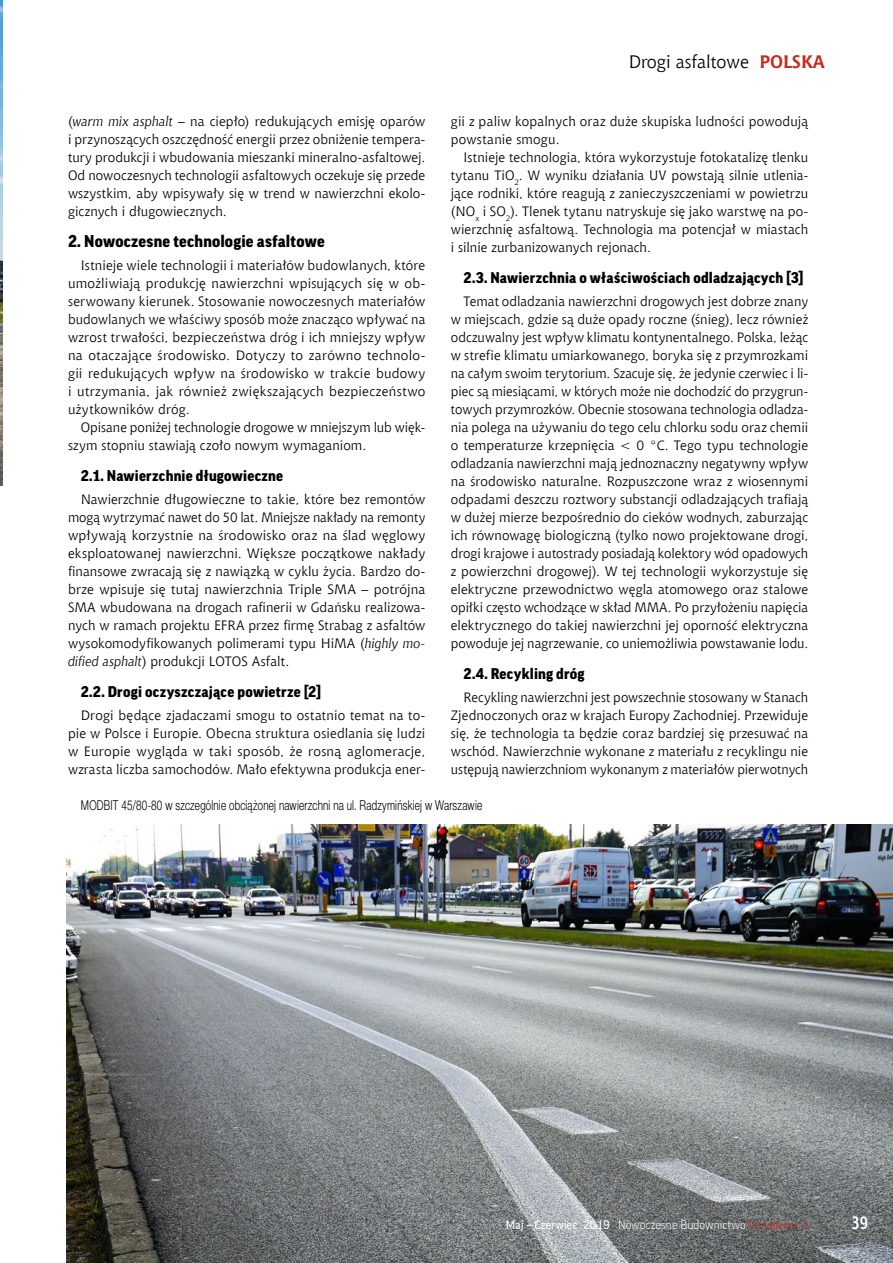
<style>
.page{position:relative;width:893px;height:1263px;background:#fff}
.page>*{position:absolute;margin:0;border:0;box-sizing:border-box;transform-origin:0 0}
.t1{font:18px "Chianti EU";color:#000}
.t2{font:700 18px "Aerton Cnd EFN";color:#fff}
.t3{font:700 18px "Chianti EU";color:#cb2a1d}
.t4{font:900 16.5px "Good Pro";letter-spacing:.01em;color:#000}
.t5{font:900 15px "Good Pro";letter-spacing:.015em;color:#000}
.t6{font:13.5px/18px "Chianti EU";letter-spacing:.005em;color:#000;text-align:justify}
.t7{font:13.5px "Switzer Cnd EFN Light";letter-spacing:.015em;color:#000;scale:.9 1}
.t8{font:300 12px "Good Pro";color:#fff}
.s1{font-weight:700;color:#cb2a1d}
.s2{font-style:italic}
.s3{font-weight:400}
.s4{color:#cb2a1d}
</style>
<div class="page">
<img style="left:66px;top:825px;width:827px;height:438px">
<img style="left:0;top:0;width:2px;height:485px">
<h1 class="t1" style="left:629px;top:51px;width:142px">Drogi asfaltowe <span class="s1">POLSK</span></h1>
<h1 class="t3" style="left:813px;top:51px;width:14px">A</h1>
<p class="t6" style="left:68px;top:112px;width:359px">(<span class="s2">warm mix asphalt</span> – na ciepło) redukujących emisję oparów i przynoszących oszczędność energii przez obniżenie tempera&shy;tury produkcji i wbudowania mieszanki mineralno-asfaltowej.<br>Od nowoczesnych technologii asfaltowych oczekuje się przede wszystkim, aby wpisywały się w trend w nawierzchni ekolo&shy;gicznych i długowiecznych.</p>
<p class="t4" style="left:68px;top:232px;width:258px">2. Nowoczesne technologie asfaltowe</p>
<p class="t6" style="left:68px;top:256px;width:359px;text-indent:13px">Istnieje wiele technologii i materiałów budowlanych, które umożliwiają produkcję nawierzchni wpisujących się w ob&shy;serwowany kierunek. Stosowanie nowoczesnych materiałów budowlanych we właściwy sposób może znacząco wpływać na wzrost trwałości, bezpieczeństwa dróg i ich mniejszy wpływ na otaczające środowisko. Dotyczy to zarówno technolo&shy;gii redukujących wpływ na środowisko w trakcie budowy i utrzymania, jak również zwiększających bezpieczeństwo użytkowników dróg.</p>
<p class="t6" style="left:68px;top:418px;width:359px;text-indent:13px">Opisane poniżej technologie drogowe w mniejszym lub więk&shy;szym stopniu stawiają czoło nowym wymaganiom.</p>
<p class="t5" style="left:81px;top:467px;width:204px">2.1. Nawierzchnie długowieczne</p>
<p class="t6" style="left:68px;top:490px;width:359px;text-indent:13px">Nawierzchnie długowieczne to takie, które bez remontów mogą wytrzymać nawet do 50 lat. Mniejsze nakłady na remonty wpływają korzystnie na środowisko oraz na ślad węglowy eksploatowanej nawierzchni. Większe początkowe nakłady finansowe zwracają się z nawiązką w cyklu życia. Bardzo do&shy;brze wpisuje się tutaj nawierzchnia Triple SMA – potrójna SMA wbudowana na drogach rafinerii w Gdańsku realizowa&shy;nych w ramach projektu EFRA przez firmę Strabag z asfaltów wysokomodyfikowanych polimerami typu HiMA (<span class="s2">highly mo&shy;dified asphalt</span>) produkcji Lotos</p>
<p class="t6" style="left:451px;top:112px;width:359px">gii z paliw kopalnych oraz duże skupiska ludności powodują powstanie smogu.</p>
<p class="t6" style="left:451px;top:148px;width:359px;text-indent:13px">Istnieje technologia, która wykorzystuje fotokatalizę tlenku tytanu TiO<sub>2</sub>. W wyniku działania UV powstają silnie utlenia&shy;jące rodniki, które reagują z zanieczyszczeniami w powietrzu (NO<sub>x</sub> i SO<sub>2</sub>). Tlenek tytanu natryskuje się jako warstwę na po&shy;wierzchnię asfaltową. Technologia ma potencjał w miastach i silnie zurbanizowanych rejonach.</p>
<p class="t5" style="left:464px;top:269px;width:342px">2.3. Nawierzchnia o właściwościach odladzających [3]</p>
<p class="t6" style="left:451px;top:292px;width:359px;text-indent:13px">Temat odladzania nawierzchni drogowych jest dobrze znany w miejscach, gdzie są duże opady roczne (śnieg), lecz również odczuwalny jest wpływ klimatu kontynentalnego. Polska, leżąc w strefie klimatu umiarkowanego, boryka się z przymrozkami na całym swoim terytorium. Szacuje się, że jedynie czerwiec i li&shy;piec są miesiącami, w których może nie dochodzić do przygrun&shy;towych przymrozków. Obecnie stosowana technologia odladza&shy;nia polega na używaniu do tego celu chlorku sodu oraz chemii o temperaturze krzepnięcia &lt; 0 °C. Tego typu technologie odladzania nawierzchni mają jednoznaczny negatywny wpływ na środowisko naturalne. Rozpuszczone wraz z wiosennymi odpadami deszczu roztwory substancji odladzających trafiają w dużej mierze bezpośrednio do cieków wodnych, zaburzając ich równowagę biologiczną (tylko nowo projektowane drogi, drogi krajowe i autostrady posiadają kolektory wód opadowych z powierzchni drogowej). W tej technologii wykorzystuje się elektryczne przewodnictwo węgla atomowego oraz stalowe opiłki często wchodzące w skład MMA. Po przyłożeniu napięcia elektrycznego do takiej nawierzchni jej oporność elektryczna powoduje jej nagrzewanie, co uniemożliwia powstawanie lodu.</p>
<p class="t5" style="left:464px;top:665px;width:123px">2.4. Recykling dróg</p>
<p class="t6" style="left:451px;top:688px;width:359px;text-indent:13px">Recykling nawierzchni jest powszechnie stosowany w Stanach Zjednoczonych oraz w krajach Europy Zachodniej. Przewiduje się, że technologia ta będzie coraz bardziej się przesuwać na wschód. Nawierzchnie wykonane z materiału z recyklingu nie ustępują nawierzchniom wykonanym z materiałów pierwotnych</p>
<p class="t7" style="left:81px;top:797px;width:447px">MODBIT 45/80-80 w szczególnie obciążonej nawierzchni na ul. Radzymińskiej w Warszawie</p>
<p class="t6" style="left:252px;top:652px;width:39px">Asfalt.</p>
<p class="t5" style="left:81px;top:683px;width:242px">2.2. Drogi oczyszczające powietrze [2]</p>
<p class="t6" style="left:68px;top:706px;width:359px;text-indent:13px">Drogi będące zjadaczami smogu to ostatnio temat na to&shy;pie w Polsce i Europie. Obecna struktura osiedlania się ludzi w Europie wygląda w taki sposób, że rosną aglomeracje, wzrasta liczba samochodów. Mało efektywna produkcja ener-</p>
<p class="t8" style="left:506px;top:1218px;width:304px"><span class="s3">Maj – Czerwiec 2019</span> Nowoczesne Budownictwo <span class="s4">Inżynieryjne</span></p>
<h1 class="t2" style="left:851px;top:1212px;width:18px">39</h1>
</div>
